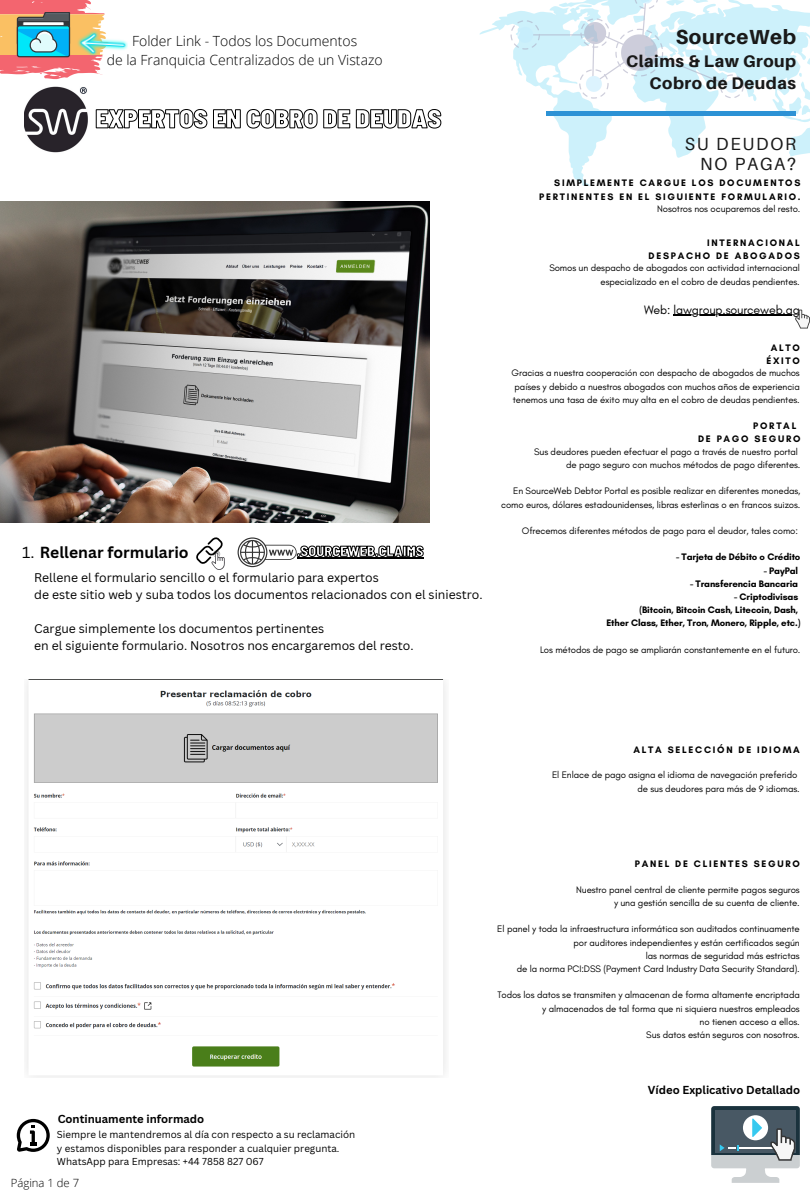
<style>
.page{position:relative;width:810px;height:1200px;background:#fff}
.page>*{position:absolute;margin:0;border:0;box-sizing:border-box;transform-origin:0 0}
.t1{font:800 20.4px "Aileron";letter-spacing:.03em;color:#191919}
.t2{font:17.56px "Aileron";letter-spacing:.1em;color:#191919}
.t3{font:800 16.76px "Aileron";letter-spacing:.03em;color:#191919}
.t4{font:700 15.64px "Canva Sans";color:#000}
.t5{font:300 14px "Open Sans";color:#000}
.t6{font:12.4px "Glacial Indifference";letter-spacing:-.01em;color:#000}
.t7{font:12.2px "Canva Sans";color:#000}
.t8{font:300 11.32px "Open Sans";color:#000}
.t9{font:700 11.28px "Canva Sans";color:#000}
.t10{font:9.8px "Canva Sans";color:#000}
.t11{font:9.6px/13.2px "Glacial Indifference";letter-spacing:-.01em;color:#000;text-align:right}
.t12{font:700 9.6px/13.2px "Glacial Indifference";letter-spacing:.18em;color:#000;text-align:right}
.t13{font:700 9.6px "Glacial Indifference";letter-spacing:-.01em;color:#000}
.s1{font-weight:400}
</style>
<div class="page">
<img style="left:24px;top:86px;width:63px;height:67px">
<svg style="left:711px;top:1106px;width:89px;height:77px"></svg>
<svg style="left:196px;top:537px;width:29px;height:33px"></svg>
<svg style="left:479px;top:0;width:331px;height:186px"></svg>
<hr style="left:547px;top:112px;width:249px;height:4px;background:#2c92d5">
<img style="left:0;top:201px;width:429px;height:322px">
<svg style="left:17px;top:1119px;width:33px;height:33px"></svg>
<img style="left:26px;top:679px;width:420px;height:398px">
<hr style="left:674px;top:315px;width:126px;height:1px;background:#000">
<svg style="left:795px;top:310px;width:15px;height:19px"></svg>
<svg style="left:238px;top:537px;width:186px;height:30px"></svg>
<svg style="left:96px;top:109px;width:346px;height:20px"></svg>
<svg style="left:0;top:0;width:105px;height:79px;background:#bf9e98"></svg>
<img style="left:74px;top:27px;width:54px;height:32px">
<p class="t5" style="left:132px;top:31px;width:227px">Folder Link - Todos los Documentos</p>
<p class="t5" style="left:107px;top:50px;width:277px">de la Franquicia Centralizados de un Vistazo</p>
<p class="t4" style="left:22px;top:541px;width:168px"><span class="s1">1.</span> Rellenar formulario</p>
<p class="t7" style="left:34px;top:569px;width:346px">Rellene el formulario sencillo o el formulario para expertos</p>
<p class="t7" style="left:34px;top:586px;width:450px">de este sitio web y suba todos los documentos relacionados con el siniestro.</p>
<p class="t7" style="left:34px;top:620px;width:292px">Cargue simplemente los documentos pertinentes</p>
<p class="t7" style="left:34px;top:637px;width:381px">en el siguiente formulario. Nosotros nos encargaremos del resto.</p>
<p class="t1" style="left:676px;top:25px;width:122px">SourceWeb</p>
<p class="t3" style="left:626px;top:51px;width:172px">Claims &amp; Law Group</p>
<p class="t3" style="left:650px;top:73px;width:148px">Cobro de Deudas</p>
<p class="t2" style="left:685px;top:133px;width:113px">SU DEUDOR</p>
<p class="t2" style="left:700px;top:153px;width:97px">NO PAGA?</p>
<p class="t12" style="left:539px;top:176px;width:263px">SIMPLEMENTE CARGUE LOS DOCUMENTOS<br>PERTINENTES EN EL SIGUIENTE FORMULARIO.</p>
<p class="t11" style="left:657px;top:202px;width:145px">Nosotros nos ocuparemos del resto.</p>
<p class="t12" style="left:707px;top:236px;width:94px">INTERNACIONAL</p>
<p class="t12" style="left:649px;top:249px;width:153px">DESPACHO DE ABOGADOS</p>
<p class="t11" style="left:549px;top:262px;width:252px">Somos un despacho de abogados con actividad internacional</p>
<p class="t11" style="left:601px;top:275px;width:201px">especializado en el cobro de deudas pendientes.</p>
<p class="t6" style="left:644px;top:302px;width:157px">Web: lawgroup.sourceweb.ag</p>
<p class="t12" style="left:771px;top:341px;width:31px">ALTO</p>
<p class="t12" style="left:766px;top:354px;width:35px">ÉXITO</p>
<p class="t11" style="left:512px;top:366px;width:290px;text-align:center">Gracias a nuestra cooperación con despacho de abogados de muchos países y debido a nuestros abogados con muchos años de experiencia</p>
<p class="t11" style="left:513px;top:393px;width:289px">tenemos una tasa de éxito muy alta en el cobro de deudas pendientes.</p>
<p class="t12" style="left:753px;top:419px;width:45px">PORTAL</p>
<p class="t12" style="left:698px;top:432px;width:104px">DE PAGO SEGURO</p>
<p class="t11" style="left:534px;top:445px;width:265px">Sus deudores pueden efectuar el pago a través de nuestro portal</p>
<p class="t11" style="left:566px;top:458px;width:236px">de pago seguro con muchos métodos de pago diferentes.</p>
<p class="t11" style="left:501px;top:485px;width:301px">En SourceWeb Debtor Portal es posible realizar en diferentes monedas, como euros, dólares estadounidenses, libras esterlinas o en francos suizos.</p>
<p class="t11" style="left:522px;top:524px;width:278px">Ofrecemos diferentes métodos de pago para el deudor, tales como:</p>
<p class="t13" style="left:676px;top:551px;width:126px">- Tarjeta de Débito o Crédito</p>
<p class="t12" style="left:764px;top:564px;width:36px">- PayPal</p>
<p class="t13" style="left:690px;top:578px;width:110px">- Transferencia Bancaria</p>
<p class="t13" style="left:734px;top:591px;width:66px">- Criptodivisas</p>
<p class="t13" style="left:639px;top:604px;width:160px">(Bitcoin, Bitcoin Cash, Litecoin, Dash,</p>
<p class="t13" style="left:606px;top:617px;width:196px">Ether Class, Ether, Tron, Monero, Ripple, etc.)</p>
<p class="t11" style="left:540px;top:643px;width:262px">Los métodos de pago se ampliarán constantemente en el futuro.</p>
<p class="t9" style="left:58px;top:1111px;width:148px">Continuamente informado</p>
<p class="t10" style="left:57px;top:1128px;width:300px">Siempre le mantendremos al día con respecto a su reclamación</p>
<p class="t10" style="left:57px;top:1141px;width:284px">y estamos disponibles para responder a cualquier pregunta.</p>
<p class="t10" style="left:57px;top:1155px;width:208px">WhatsApp para Empresas: +44 7858 827 067</p>
<p class="t8" style="left:11px;top:1175px;width:70px">Página 1 de 7</p>
<p class="t12" style="left:634px;top:743px;width:168px">ALTA SELECCIÓN DE IDIOMA</p>
<p class="t11" style="left:552px;top:768px;width:247px">El Enlace de pago asigna el idioma de navegación preferido</p>
<p class="t11" style="left:637px;top:782px;width:164px">de sus deudores para más de 9 idiomas.</p>
<p class="t12" style="left:635px;top:857px;width:166px">PANEL DE CLIENTES SEGURO</p>
<p class="t11" style="left:576px;top:883px;width:225px">Nuestro panel central de cliente permite pagos seguros</p>
<p class="t11" style="left:614px;top:896px;width:187px">y una gestión sencilla de su cuenta de cliente.</p>
<p class="t11" style="left:497px;top:922px;width:304px">El panel y toda la infraestructura informática son auditados continuamente por auditores independientes y están certificados según</p>
<p class="t11" style="left:646px;top:949px;width:156px">las normas de seguridad más estrictas</p>
<p class="t11" style="left:517px;top:962px;width:285px">de la norma PCI:DSS (Payment Card Industry Data Security Standard).</p>
<p class="t11" style="left:497px;top:988px;width:304px">Todos los datos se transmiten y almacenan de forma altamente encriptada</p>
<p class="t11" style="left:542px;top:1002px;width:259px">y almacenados de tal forma que ni siquiera nuestros empleados</p>
<p class="t11" style="left:700px;top:1015px;width:102px">no tienen acceso a ellos.</p>
<p class="t11" style="left:646px;top:1028px;width:155px">Sus datos están seguros con nosotros.</p>
<p class="t9" style="left:648px;top:1082px;width:154px">Vídeo Explicativo Detallado</p>
</div>
